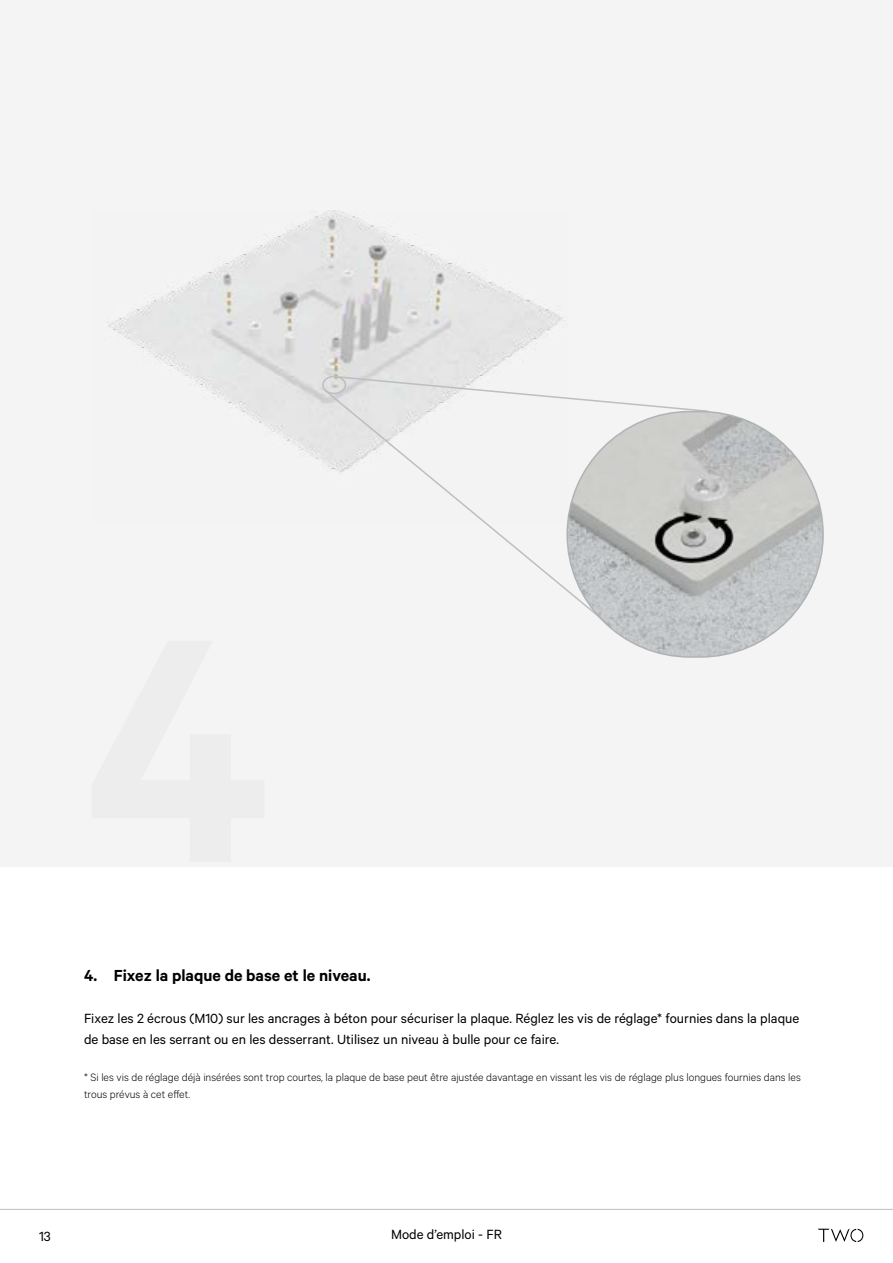
<style>
.page{position:relative;width:893px;height:1263px;background:#fff}
.page>*{position:absolute;margin:0;border:0;box-sizing:border-box;transform-origin:0 0}
.t1{font:600 18px "Calibre";color:#000}
.t2{font:15px/21px "Calibre";color:#000}
.t3{font:300 12px/16.5px "Calibre";color:#000}
</style>
<div class="page">
<svg style="left:818px;top:1229px;width:45px;height:13px"></svg>
<hr style="left:0;top:1209px;width:893px;height:1px;background:#bcbec0">
<div style="left:0;top:0;width:893px;height:866px;background:#f4f4f4"></div>
<img style="left:107px;top:210px;width:456px;height:250px">
<svg style="left:323px;top:388px;width:291px;height:241px"></svg>
<svg style="left:336px;top:375px;width:372px;height:38px"></svg>
<div style="left:322px;top:376px;width:24px;height:18px;border:2px solid #bcbec0;border-radius:50%"></div>
<img style="left:567px;top:412px;width:256px;height:245px;border-radius:123px">
<p class="t1" style="left:84px;top:964px;width:288px">4. Fixez la plaque de base et le niveau.</p>
<p class="t2" style="left:84px;top:1007px;width:717px">Fixez les 2 écrous (M10) sur les ancrages à béton pour sécuriser la plaque. Réglez les vis de réglage* fournies dans la plaque de base en les serrant ou en les desserrant. Utilisez un niveau à bulle pour ce faire.</p>
<p class="t3" style="left:84px;top:1069px;width:718px">* Si les vis de réglage déjà insérées sont trop courtes, la plaque de base peut être ajustée davantage en vissant les vis de réglage plus longues fournies dans les trous prévus à cet effet.</p>
<p class="t2" style="left:39px;top:1225px;width:13px">13</p>
<p class="t2" style="left:391px;top:1223px;width:112px">Mode d’emploi - FR</p>
</div>
